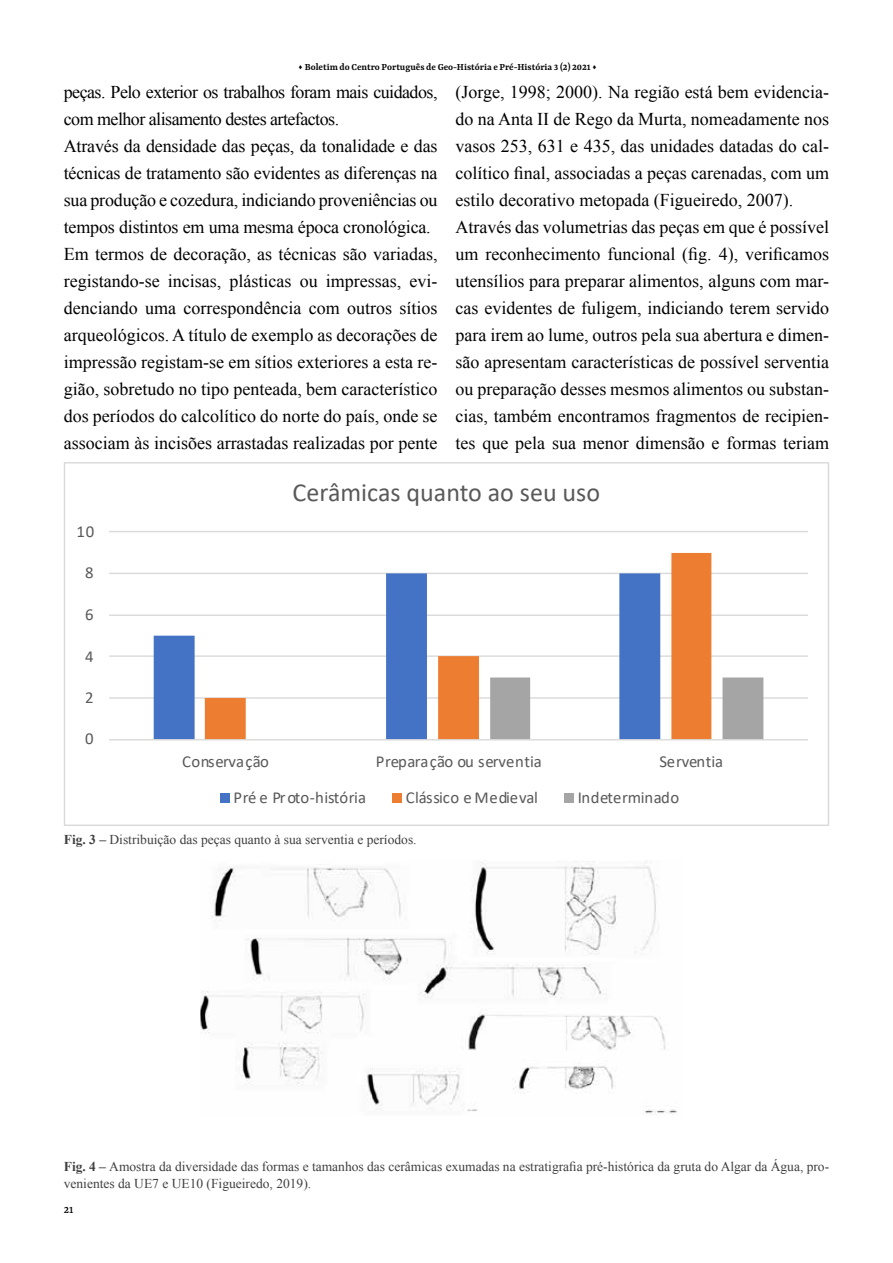
<style>
.page{position:relative;width:893px;height:1263px;background:#fff}
.page>*{position:absolute;margin:0;border:0;box-sizing:border-box;transform-origin:0 0}
.t1{font:25.95px "Calibri";color:#595959}
.t2{font:18px/27px "Times New Roman";color:#000}
.t3{font:16.8px "Calibri";letter-spacing:-.005em;color:#595959}
.t4{font:13.5px/16.5px "Times New Roman";color:#404040}
.t5{font:500 12px "Yrsa";color:#000}
.t6{font:600 10.5px "Yrsa";color:#000}
.s1{font-weight:700}
</style>
<div class="page">
<img style="left:201px;top:861px;width:476px;height:253px">
<hr style="left:109px;top:697px;width:699px;height:2px;background:#d9d9d9">
<hr style="left:109px;top:655px;width:699px;height:2px;background:#d9d9d9">
<hr style="left:109px;top:614px;width:699px;height:2px;background:#d9d9d9">
<hr style="left:109px;top:573px;width:699px;height:1px;background:#d9d9d9">
<hr style="left:109px;top:531px;width:699px;height:1px;background:#d9d9d9">
<svg style="left:154px;top:614px;width:51px;height:125px;fill:#4472c4"></svg>
<svg style="left:205px;top:553px;width:506px;height:186px"></svg>
<svg style="left:490px;top:677px;width:273px;height:62px"></svg>
<hr style="left:109px;top:739px;width:699px;height:1px;background:#d9d9d9">
<div style="left:221px;top:794px;width:9px;height:9px;background:#4472c4"></div>
<div style="left:393px;top:794px;width:9px;height:9px;background:#ed7d31"></div>
<div style="left:564px;top:794px;width:10px;height:9px;background:#a5a5a5"></div>
<p class="t6" style="left:298px;top:60px;width:300px">▲ Boletim do Centro Português de Geo-História e Pré-História 3 (2) 2021 ▲</p>
<p class="t2" style="left:64px;top:78px;width:375px">peças. Pelo exterior os trabalhos foram mais cuidados, com melhor alisamento destes artefactos.<br>Através da densidade das peças, da tonalidade e das técnicas de tratamento são evidentes as diferenças na sua produção e cozedura, indiciando proveniências ou tempos distintos em uma mesma época cronológica.<br>Em termos de decoração, as técnicas são variadas, registando-se incisas, plásticas ou impressas, evi&shy;denciando uma correspondência com outros sítios arqueológicos. A título de exemplo as decorações de impressão registam-se em sítios exteriores a esta re&shy;gião, sobretudo no tipo penteada, bem característico dos períodos do calcolítico do norte do país, onde se associam às incisões arrastadas realizadas por pente</p>
<p class="t2" style="left:455px;top:78px;width:375px">(Jorge, 1998; 2000). Na região está bem evidencia&shy;do na Anta II de Rego da Murta, nomeadamente nos vasos 253, 631 e 435, das unidades datadas do cal&shy;colítico final, associadas a peças carenadas, com um estilo decorativo metopada (Figueiredo, 2007).<br>Através das volumetrias das peças em que é possível um reconhecimento funcional (fig. 4), verificamos utensílios para preparar alimentos, alguns com mar&shy;cas evidentes de fuligem, indiciando terem servido para irem ao lume, outros pela sua abertura e dimen&shy;são apresentam características de possível serventia ou preparação desses mesmos alimentos ou substan&shy;cias, também encontramos fragmentos de recipien&shy;tes que pela sua menor dimensão e formas teriam</p>
<p class="t3" style="left:77px;top:520px;width:19px">10</p>
<p class="t3" style="left:85px;top:561px;width:10px">8</p>
<p class="t3" style="left:85px;top:603px;width:10px">6</p>
<p class="t3" style="left:85px;top:644px;width:10px">4</p>
<p class="t3" style="left:85px;top:685px;width:10px">2</p>
<p class="t3" style="left:85px;top:727px;width:10px">0</p>
<h1 class="t1" style="left:293px;top:474px;width:309px">Cerâmicas quanto ao seu uso</h1>
<p class="t3" style="left:182px;top:749px;width:88px">Conservação</p>
<p class="t3" style="left:376px;top:749px;width:168px">Preparação ou serventia</p>
<p class="t3" style="left:659px;top:749px;width:65px">Serventia</p>
<p class="t3" style="left:233px;top:786px;width:134px">Pré e Proto-história</p>
<p class="t3" style="left:406px;top:786px;width:134px">Clássico e Medieval</p>
<p class="t3" style="left:578px;top:786px;width:103px">Indeterminado</p>
<p class="t4" style="left:64px;top:831px;width:354px"><span class="s1">Fig. 3 –</span> Distribuição das peças quanto à sua serventia e períodos.</p>
<p class="t4" style="left:64px;top:1158px;width:767px"><span class="s1">Fig. 4 –</span> Amostra da diversidade das formas e tamanhos das cerâmicas exumadas na estratigrafia pré-histórica da gruta do Algar da Água, pro&shy;venientes da UE7 e UE10 (Figueiredo, 2019).</p>
<p class="t5" style="left:64px;top:1203px;width:11px">21</p>
</div>
